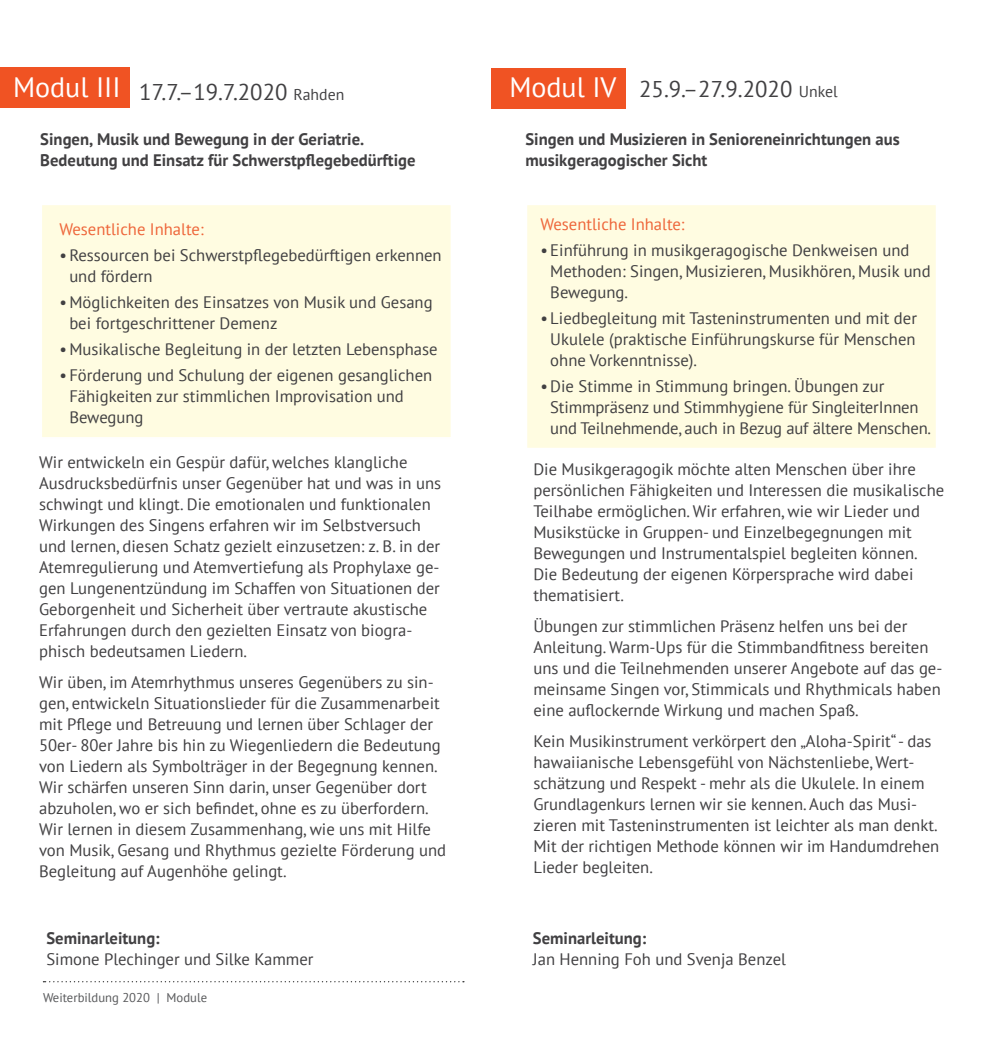
<style>
.page{position:relative;width:983px;height:1042px;background:#fff}
.page>*{position:absolute;margin:0;border:0;box-sizing:border-box;transform-origin:0 0}
.t1{font:22.75px "PT Sans";color:#414042}
.t2{font:16.62px/21px "PT Sans";color:#414042}
.t3{font:700 16.62px/21px "PT Sans";color:#414042}
.t4{font:16.62px "PT Sans";color:#ee6539}
.t5{font:12.6px "PT Sans";color:#58595b}
.s1{font-size:28px;color:#fff}
.s2{font-size:15.75px}
</style>
<div class="page">
<div style="left:491px;top:68px;width:134px;height:40px;background:#f05323"></div>
<div style="left:0;top:67px;width:129px;height:40px;background:#f05323"></div>
<svg style="left:43px;top:981px;width:421px;height:1px"></svg>
<div style="left:525px;top:203px;width:412px;height:246px;background:#fffce1;border:2px solid #fff"></div>
<div style="left:40px;top:203px;width:412px;height:236px;background:#fffce1;border:2px solid #fff"></div>
<h1 class="t1" style="left:13px;top:78px;width:333px"><span class="s1">Modul III</span> 17.7.–19.7.2020 <span class="s2">Rahden</span></h1>
<h1 class="t1" style="left:509px;top:75px;width:330px"><span class="s1">Modul IV</span> 25.9.–27.9.2020 <span class="s2">Unkel</span></h1>
<p class="t3" style="left:40px;top:129px;width:376px">Singen, Musik und Bewegung in der Geriatrie.<br>Bedeutung und Einsatz für Schwerstpflegebedürftige</p>
<p class="t3" style="left:525px;top:129px;width:375px">Singen und Musizieren in Senioreneinrichtungen aus musikgeragogischer Sicht</p>
<p class="t4" style="left:59px;top:218px;width:146px">Wesentliche Inhalte:</p>
<p class="t2" style="left:69px;top:244px;width:374px;text-indent:-10px">•Ressourcen bei Schwerstpflegebedürftigen erkennen und fördern</p>
<p class="t2" style="left:69px;top:291px;width:365px;text-indent:-10px">•Möglichkeiten des Einsatzes von Musik und Gesang bei fortgeschrittener Demenz</p>
<p class="t2" style="left:59px;top:338px;width:379px">•Musikalische Begleitung in der letzten Lebensphase</p>
<p class="t2" style="left:69px;top:364px;width:364px;text-indent:-10px">• Förderung und Schulung der eigenen gesanglichen<br>Fähigkeiten zur stimmlichen Improvisation und<br>Bewegung</p>
<p class="t2" style="left:39px;top:451px;width:403px">Wir entwickeln ein Gespür dafür, welches klangliche Ausdrucksbedürfnis unser Gegenüber hat und was in uns schwingt und klingt. Die emotionalen und funktionalen Wirkungen des Singens erfahren wir im Selbstversuch und lernen, diesen Schatz gezielt einzusetzen: z. B. in der Atemregulierung und Atemvertiefung als Prophylaxe ge&shy;gen Lungenentzündung im Schaffen von Situationen der Geborgenheit und Sicherheit über vertraute akustische Erfahrungen durch den gezielten Einsatz von biogra&shy;phisch bedeutsamen Liedern.</p>
<p class="t2" style="left:39px;top:671px;width:408px">Wir üben, im Atemrhythmus unseres Gegenübers zu sin&shy;gen, entwickeln Situationslieder für die Zusammenarbeit mit Pflege und Betreuung und lernen über Schlager der 50er- 80er Jahre bis hin zu Wiegenliedern die Bedeutung von Liedern als Symbolträger in der Begegnung kennen.<br>Wir schärfen unseren Sinn darin, unser Gegenüber dort abzuholen, wo er sich befindet, ohne es zu überfordern.<br>Wir lernen in diesem Zusammenhang, wie uns mit Hilfe von Musik, Gesang und Rhythmus gezielte Förderung und Begleitung auf Augenhöhe gelingt.</p>
<p class="t4" style="left:540px;top:214px;width:146px">Wesentliche Inhalte:</p>
<p class="t2" style="left:550px;top:239px;width:382px;text-indent:-10px">• Einführung in musikgeragogische Denkweisen und<br>Methoden: Singen, Musizieren, Musikhören, Musik und<br>Bewegung.</p>
<p class="t2" style="left:550px;top:307px;width:368px;text-align:justify;text-indent:-10px">• Liedbegleitung mit Tasteninstrumenten und mit der Ukulele (praktische Einführungskurse für Menschen ohne Vorkenntnisse).</p>
<p class="t2" style="left:550px;top:375px;width:382px;text-indent:-10px">•Die Stimme in Stimmung bringen. Übungen zur<br>Stimmpräsenz und Stimmhygiene für SingleiterInnen und Teilnehmende, auch in Bezug auf ältere Menschen.</p>
<p class="t2" style="left:533px;top:459px;width:412px">Die Musikgeragogik möchte alten Menschen über ihre persönlichen Fähigkeiten und Interessen die musikalische Teilhabe ermöglichen. Wir erfahren, wie wir Lieder und Musikstücke in Gruppen- und Einzelbegegnungen mit Bewegungen und Instrumentalspiel begleiten können.<br>Die Bedeutung der eigenen Körpersprache wird dabei thematisiert.</p>
<p class="t2" style="left:533px;top:615px;width:410px">Übungen zur stimmlichen Präsenz helfen uns bei der Anleitung. Warm-Ups für die Stimmbandfitness bereiten uns und die Teilnehmenden unserer Angebote auf das ge&shy;meinsame Singen vor, Stimmicals und Rhythmicals haben eine auflockernde Wirkung und machen Spaß.</p>
<p class="t2" style="left:533px;top:730px;width:407px">Kein Musikinstrument verkörpert den „Aloha-Spirit“ - das hawaiianische Lebensgefühl von Nächstenliebe, Wert&shy;schätzung und Respekt - mehr als die Ukulele. In einem Grundlagenkurs lernen wir sie kennen. Auch das Musi&shy;zieren mit Tasteninstrumenten ist leichter als man denkt.<br>Mit der richtigen Methode können wir im Handumdrehen Lieder begleiten.</p>
<p class="t3" style="left:46px;top:928px;width:115px">Seminarleitung:</p>
<p class="t2" style="left:46px;top:948px;width:268px">Simone Plechinger und Silke Kammer</p>
<p class="t3" style="left:532px;top:928px;width:115px">Seminarleitung:</p>
<p class="t2" style="left:532px;top:948px;width:254px">Jan Henning Foh und Svenja Benzel</p>
<p class="t5" style="left:43px;top:989px;width:166px">Weiterbildung 2020 | Module</p>
</div>
